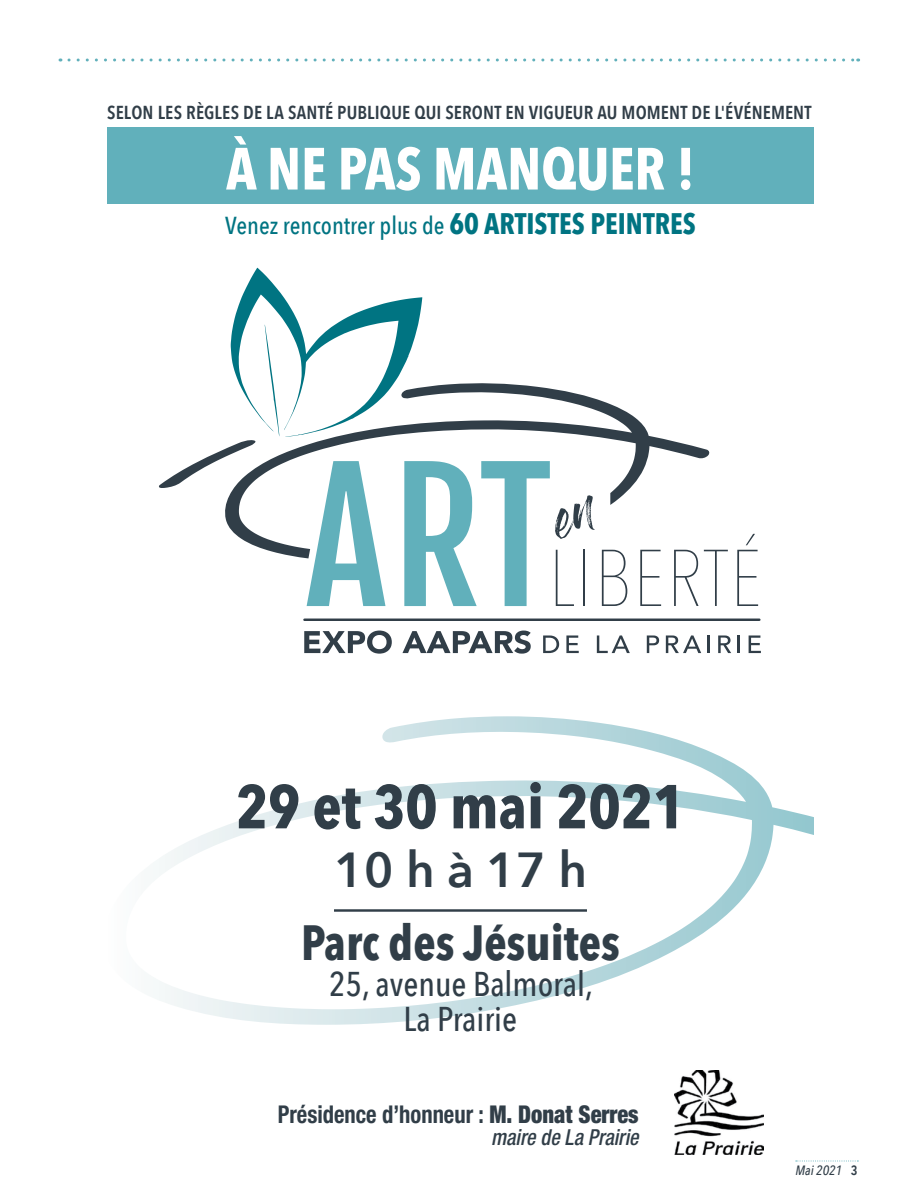
<style>
.page{position:relative;width:918px;height:1188px;background:#fff}
.page>*{position:absolute;margin:0;border:0;box-sizing:border-box;transform-origin:0 0}
.t1{font:700 condensed 61.35px "Avenir Next LT Pro";color:#313e48}
.t2{font:700 condensed 58.8px "Avenir Next LT Pro";color:#fff;scale:.96 1}
.t3{font:700 condensed 49.05px "Avenir Next LT Pro";color:#313e48;scale:.96 1}
.t4{font:600 49.05px "Avenir Next";color:#313e48}
.t5{font:500 34.35px/34.3px "Avenir Next Condensed";color:#313e48;text-align:center}
.t6{font:500 24.6px "Avenir Next Condensed";color:#007482}
.t7{font:700 condensed 24.6px "Helvetica Neue LT Pro";color:#313e48;scale:.92 1}
.t8{font:italic 500 condensed 22.05px "Helvetica Neue LT Pro";color:#313e48;scale:.92 1}
.t9{font:600 18.75px "Avenir Next Condensed";letter-spacing:.005em;color:#313e48}
.t10{font:italic 500 13.5px "Avenir Next Condensed";color:#313e48}
.s1{font-family:"Avenir Next LT Pro";font-weight:700;font-stretch:condensed;font-size:29.4px}
.s2{font-weight:900}
.s3{font-weight:600;font-style:normal}
</style>
<div class="page">
<svg style="left:796px;top:1161px;width:62px;height:1px"></svg>
<svg style="left:69px;top:58px;width:790px;height:4px"></svg>
<svg style="left:159px;top:716px;width:655px;height:309px"></svg>
<hr style="left:334px;top:909px;width:253px;height:3px;background:#313e48">
<svg style="left:595px;top:398px;width:115px;height:160px"></svg>
<svg style="left:602px;top:550px;width:25px;height:56px"></svg>
<svg style="left:640px;top:550px;width:21px;height:56px"></svg>
<svg style="left:674px;top:550px;width:54px;height:56px"></svg>
<svg style="left:737px;top:534px;width:21px;height:72px"></svg>
<hr style="left:304px;top:619px;width:455px;height:2px;background:#313e48">
<svg style="left:304px;top:631px;width:88px;height:23px"></svg>
<svg style="left:402px;top:631px;width:129px;height:23px"></svg>
<svg style="left:543px;top:635px;width:16px;height:18px"></svg>
<svg style="left:566px;top:635px;width:13px;height:18px"></svg>
<svg style="left:597px;top:635px;width:33px;height:18px"></svg>
<svg style="left:647px;top:635px;width:12px;height:18px"></svg>
<svg style="left:666px;top:635px;width:35px;height:18px"></svg>
<hr style="left:707px;top:635px;width:3px;height:18px;background:#313e48">
<svg style="left:718px;top:635px;width:13px;height:18px"></svg>
<svg style="left:738px;top:635px;width:2px;height:18px"></svg>
<svg style="left:749px;top:635px;width:12px;height:18px"></svg>
<svg style="left:159px;top:267px;width:436px;height:339px"></svg>
<div style="left:107px;top:127px;width:707px;height:77px;background:#61b0bb"></div>
<img style="left:675px;top:1070px;width:89px;height:85px">
<p class="t9" style="left:107px;top:96px;width:706px">SELON LES RÈGLES DE LA SANTÉ PUBLIQUE QUI SERONT EN VIGUEUR AU MOMENT DE L'ÉVÉNEMENT</p>
<h2 class="t2" style="left:226px;top:133px;width:490px">À NE PAS MANQUER !</h2>
<h3 class="t6" style="left:225px;top:210px;width:472px">Venez rencontrer plus de <span class="s1">60 ARTISTES PEINTRES</span></h3>
<h1 class="t1" style="left:236px;top:769px;width:451px">29 et 30 mai 2021</h1>
<h3 class="t4" style="left:334px;top:828px;width:254px">10 h à 17 h</h3>
<h3 class="t3" style="left:301px;top:912px;width:333px">Parc des Jésuites</h3>
<h3 class="t5" style="left:329px;top:967px;width:265px">25, avenue Balmoral,<br>La Prairie</h3>
<h3 class="t7" style="left:278px;top:1100px;width:394px">Présidence d’honneur : <span class="s2">M. Donat Serres</span></h3>
<p class="t8" style="left:491px;top:1124px;width:162px">maire de La Prairie</p>
<p class="t10" style="left:795px;top:1162px;width:64px">Mai 2021 <span class="s3">3</span></p>
</div>
